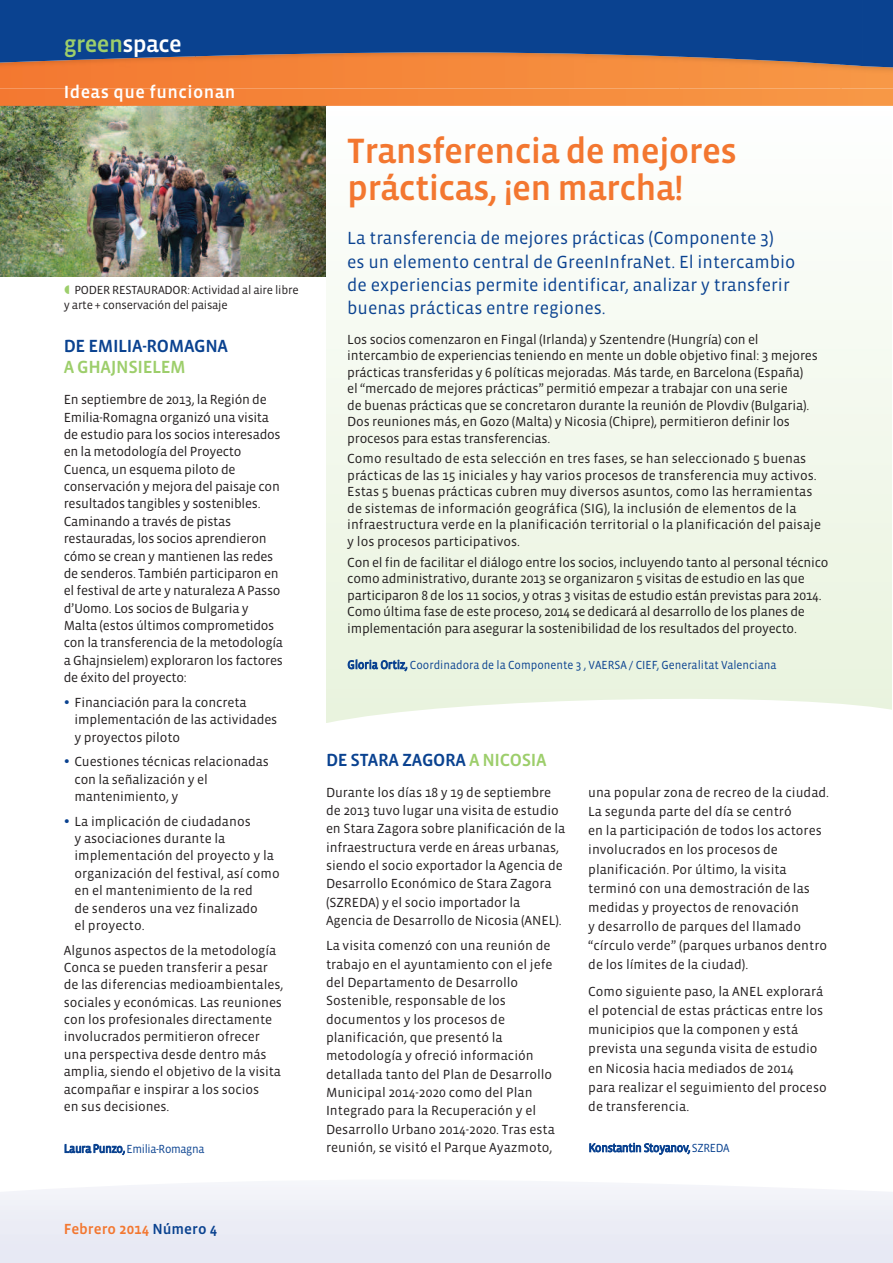
<style>
.page{position:relative;width:893px;height:1263px;background:#fff}
.page>*{position:absolute;margin:0;border:0;box-sizing:border-box;transform-origin:0 0}
.t1{font:36px/37.5px "Vista Sans Med";letter-spacing:-.02em;color:#f37730}
.t2{font:24px "Vista Sans Med";letter-spacing:-.025em;color:#9dce6b}
.t3{font:18px/23.2px "Vista Sans";color:#0a4290}
.t4{font:18px "Vista Sans Med";letter-spacing:-.02em;color:#0a4290}
.t5{font:18px "Vista Sans Med";letter-spacing:.025em;color:#fff}
.t6{font:18px "Vista Sans Med";letter-spacing:-.02em;color:#9dce6b}
.t7{font:15px "Vista Sans Med";color:#f37730}
.t8{font:13.5px/17.4px "Vista Sans";letter-spacing:-.005em;color:#231f20}
.t9{font:12px "Vista Sans";color:#0a4290;scale:.95 1}
.t10{font:12px/15px "Vista Sans";letter-spacing:-.02em;color:#231f20}
.t11{font:12px "Vista Sans";letter-spacing:-.03em;color:#0a4290;scale:.95 1}
.s1{color:#fff}
.s2{color:#0a4290}
.s3{color:#9dce6b}
</style>
<div class="page">
<img style="left:0;top:106px;width:326px;height:170px">
<svg style="left:0;top:88px;width:893px;height:18px;background:#f48a3e"></svg>
<div style="left:0;top:1185px;width:893px;height:78px;background:#ebecf5"></div>
<div style="left:196px;top:80px;width:483px;height:8px;background:#f5883b"></div>
<img style="left:841px;top:80px;width:52px;height:8px">
<div style="left:0;top:80px;width:196px;height:8px;background:#f47c34"></div>
<img style="left:679px;top:80px;width:162px;height:8px">
<svg style="left:0;top:0;width:893px;height:80px;background:#4d5577"></svg>
<div style="left:326px;top:107px;width:566px;height:616px;background:linear-gradient(to bottom,#fefefe,#e9f3dd)"></div>
<svg style="left:326px;top:690px;width:566px;height:33px"></svg>
<h2 class="t2" style="left:64px;top:30px;width:120px">green<span class="s1">space</span></h2>
<h3 class="t5" style="left:64px;top:82px;width:173px">Ideas que funcionan</h3>
<p class="t10" style="left:64px;top:282px;width:236px;text-indent:11px">PODER RESTAURADOR: Actividad al aire libre y arte + conservación del paisaje</p>
<h3 class="t4" style="left:64px;top:335px;width:166px">DE EMILIA-ROMAGNA</h3>
<h3 class="t6" style="left:64px;top:356px;width:124px">A GHAJNSIELEM</h3>
<p class="t8" style="left:64px;top:391px;width:221px">En septiembre de 2013, la Región de Emilia-Romagna organizó una visita de estudio para los socios interesados en la metodología del Proyecto Cuenca, un esquema piloto de conservación y mejora del paisaje con resultados tangibles y sostenibles.<br>Caminando a través de pistas restauradas, los socios aprendieron cómo se crean y mantienen las redes de senderos. También participaron en el festival de arte y naturaleza A Passo d’Uomo. Los socios de Bulgaria y Malta (estos últimos comprometidos con la transferencia de la metodología a Ghajnsielem) exploraron los factores de éxito del proyecto:</p>
<p class="t8" style="left:74px;top:693px;width:204px">Financiación para la concreta implementación de las actividades y proyectos piloto</p>
<p class="t8" style="left:74px;top:753px;width:196px">Cuestiones técnicas relacionadas con la señalización y el mantenimiento, y</p>
<p class="t8" style="left:74px;top:812px;width:207px">La implicación de ciudadanos<br>y asociaciones durante la implementación del proyecto y la organización del festival, así como en el mantenimiento de la red<br>de senderos una vez finalizado<br>el proyecto.</p>
<p class="t8" style="left:64px;top:941px;width:221px">Algunos aspectos de la metodología Conca se pueden transferir a pesar de las diferencias medioambientales, sociales y económicas. Las reuniones con los profesionales directamente involucrados permitieron ofrecer una perspectiva desde dentro más amplia, siendo el objetivo de la visita acompañar e inspirar a los socios<br>en sus decisiones.</p>
<p class="t11" style="left:64px;top:1141px;width:149px">Laura Punzo, Emilia-Romagna</p>
<p class="t7" style="left:64px;top:1220px;width:155px">Febrero 2014 <span class="s2">Número 4</span></p>
<h1 class="t1" style="left:347px;top:132px;width:391px">Transferencia de mejores prácticas, ¡en marcha!</h1>
<h3 class="t3" style="left:347px;top:227px;width:450px">La transferencia de mejores prácticas (Componente 3) es un elemento central de GreenInfraNet. El intercambio de experiencias permite identificar, analizar y transferir buenas prácticas entre regiones.</h3>
<p class="t8" style="left:347px;top:331px;width:472px;line-height:16.5px">Los socios comenzaron en Fingal (Irlanda) y Szentendre (Hungría) con el intercambio de experiencias teniendo en mente un doble objetivo final: 3 mejores prácticas transferidas y 6 políticas mejoradas. Más tarde, en Barcelona (España)<br>el “mercado de mejores prácticas” permitió empezar a trabajar con una serie<br>de buenas prácticas que se concretaron durante la reunión de Plovdiv (Bulgaria).<br>Dos reuniones más, en Gozo (Malta) y Nicosia (Chipre), permitieron definir los procesos para estas transferencias.</p>
<p class="t8" style="left:347px;top:450px;width:475px;line-height:16.5px">Como resultado de esta selección en tres fases, se han seleccionado 5 buenas prácticas de las 15 iniciales y hay varios procesos de transferencia muy activos.<br>Estas 5 buenas prácticas cubren muy diversos asuntos, como las herramientas de sistemas de información geográfica (SIG), la inclusión de elementos de la infraestructura verde en la planificación territorial o la planificación del paisaje y los procesos participativos.</p>
<p class="t8" style="left:347px;top:554px;width:483px;line-height:16.5px">Con el fin de facilitar el diálogo entre los socios, incluyendo tanto al personal técnico como administrativo, durante 2013 se organizaron 5 visitas de estudio en las que participaron 8 de los 11 socios, y otras 3 visitas de estudio están previstas para 2014.<br>Como última fase de este proceso, 2014 se dedicará al desarrollo de los planes de implementación para asegurar la sostenibilidad de los resultados del proyecto.</p>
<p class="t9" style="left:347px;top:658px;width:453px">Gloria Ortiz, Coordinadora de la Componente 3 , VAERSA / CIEF, Generalitat Valenciana</p>
<h3 class="t4" style="left:326px;top:749px;width:222px">DE STARA ZAGORA <span class="s3">A NICOSIA</span></h3>
<p class="t8" style="left:326px;top:783px;width:241px;line-height:18.3px">Durante los días 18 y 19 de septiembre de 2013 tuvo lugar una visita de estudio en Stara Zagora sobre planificación de la infraestructura verde en áreas urbanas, siendo el socio exportador la Agencia de Desarrollo Económico de Stara Zagora (SZREDA) y el socio importador la Agencia de Desarrollo de Nicosia (ANEL).</p>
<p class="t8" style="left:326px;top:937px;width:230px;line-height:18.3px">La visita comenzó con una reunión de trabajo en el ayuntamiento con el jefe del Departamento de Desarrollo Sostenible, responsable de los documentos y los procesos de planificación, que presentó la metodología y ofreció información detallada tanto del Plan de Desarrollo Municipal 2014-2020 como del Plan Integrado para la Recuperación y el Desarrollo Urbano 2014-2020. Tras esta reunión, se visitó el Parque Ayazmoto,</p>
<p class="t8" style="left:588px;top:782px;width:242px;line-height:19.2px">una popular zona de recreo de la ciudad.<br>La segunda parte del día se centró<br>en la participación de todos los actores involucrados en los procesos de planificación. Por último, la visita terminó con una demostración de las medidas y proyectos de renovación<br>y desarrollo de parques del llamado “círculo verde” (parques urbanos dentro de los límites de la ciudad).</p>
<p class="t8" style="left:588px;top:982px;width:240px;line-height:19.2px">Como siguiente paso, la ANEL explorará el potencial de estas prácticas entre los municipios que la componen y está prevista una segunda visita de estudio en Nicosia hacia mediados de 2014<br>para realizar el seguimiento del proceso de transferencia.</p>
<p class="t11" style="left:589px;top:1140px;width:150px">Konstantin Stoyanov, SZREDA</p>
</div>
